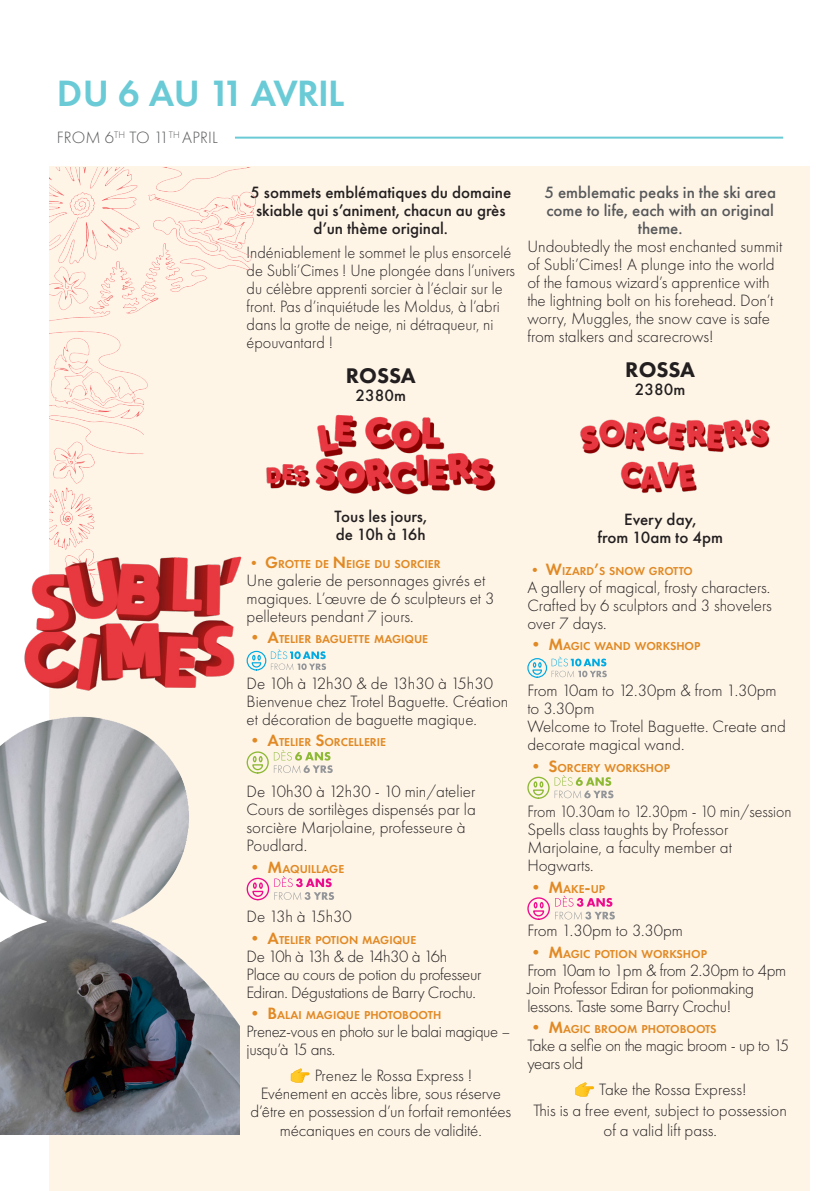
<style>
.page{position:relative;width:840px;height:1191px;background:#fff}
.page>*{position:absolute;margin:0;border:0;box-sizing:border-box;transform-origin:0 0}
.t1{font:600 38px "Futura PT";letter-spacing:-.02em;color:#6acbd6}
.Type_événement{font:800 22px "Futura PT";color:#231f20}
.TEXTE_EVENT_FRANCAIS{font:300 17px/18px "Futura PT";color:#231f20}
.TEXTE_EVENT_FRANCAIS-2{font:300 17px/18px "Futura PT";letter-spacing:-.02em;color:#231f20}
.Type_événement-2{font:300 17px/18px "Futura PT";color:#231f20;scale:.96 1}
.Type_événement-3{font:500 17px/18px "Futura PT";color:#231f20;text-align:center}
.Type_événement-4{font:300 17px "Futura PT";color:#231f20}
.TEXTE_EVENT_ANGLAIS{font:500 17px/18px "Futura PT";color:#57585a;text-align:center}
.TEXTE_EVENT_FRANCAIS-3{font:300 17px "Futura PT";color:#231f20;scale:.94 1}
.t2{font:300 17px "Futura PT";letter-spacing:.01em;color:#57585a}
.TEXTE_EVENT_FRANCAIS-4{font:600 11.8px "Futura PT";color:#e18924}
.s1{font-weight:300;font-size:15px}
.s2{font-size:17px}
.s3{font-weight:300;font-size:17px}
.s4{font-size:15px}
</style>
<div class="page">
<div style="left:49px;top:167px;width:759px;height:1024px;background:#fef5e7"></div>
<hr style="left:235px;top:137px;width:547px;height:2px;background:#6acbd6">
<img style="left:580px;top:416px;width:190px;height:38px">
<img style="left:620px;top:461px;width:77px;height:32px">
<svg style="left:527px;top:656px;width:79px;height:22px"></svg>
<svg style="left:527px;top:775px;width:86px;height:24px"></svg>
<svg style="left:527px;top:895px;width:87px;height:25px"></svg>
<img style="left:0;top:716px;width:240px;height:418px">
<img style="left:282px;top:414px;width:214px;height:81px">
<svg style="left:252px;top:649px;width:74px;height:22px"></svg>
<svg style="left:246px;top:750px;width:86px;height:24px"></svg>
<svg style="left:246px;top:876px;width:88px;height:25px"></svg>
<img style="left:50px;top:167px;width:232px;height:378px">
<img style="left:24px;top:545px;width:228px;height:146px">
<p class="t1" style="left:57px;top:69px;width:289px">DU 6 AU 11 AVRIL</p>
<p class="t2" style="left:57px;top:128px;width:162px">FROM 6<sup>TH</sup> TO 11<sup>TH</sup> APRIL</p>
<p class="Type_événement-3" style="left:250px;top:184px;width:262px">5 sommets emblématiques du domaine skiable qui s’animent, chacun au grès d’un thème original.</p>
<p class="Type_événement-2" style="left:246px;top:243px;width:281px">Indéniablement le sommet le plus ensorcelé de Subli’Cimes ! Une plongée dans l’univers du célèbre apprenti sorcier à l’éclair sur le front. Pas d’inquiétude les Moldus, à l’abri dans la grotte de neige, ni détraqueur, ni épouvantard !</p>
<p class="Type_événement" style="left:346px;top:362px;width:71px">ROSSA</p>
<p class="Type_événement-3" style="left:355px;top:386px;width:52px">2380m</p>
<p class="TEXTE_EVENT_ANGLAIS" style="left:544px;top:184px;width:233px">5 emblematic peaks in the ski area come to life, each with an original theme.</p>
<p class="TEXTE_EVENT_FRANCAIS" style="left:527px;top:238px;width:256px">Undoubtedly the most enchanted summit of Subli’Cimes! A plunge into the world of the famous wizard’s apprentice with the lightning bolt on his forehead. Don’t worry, Muggles, the snow cave is safe from stalkers and scarecrows!</p>
<p class="Type_événement" style="left:625px;top:356px;width:71px">ROSSA</p>
<p class="Type_événement-3" style="left:634px;top:381px;width:52px">2380m</p>
<p class="Type_événement-3" style="left:334px;top:507px;width:94px">Tous les jours,</p>
<p class="Type_événement-3" style="left:335px;top:525px;width:92px">de 10h à 16h</p>
<p class="TEXTE_EVENT_FRANCAIS-4" style="left:246px;top:556px;width:195px"><span class="s1">•</span> <span class="s2">G</span>ROTTE DE <span class="s2">N</span> EIGE DU SORCIER</p>
<p class="TEXTE_EVENT_FRANCAIS" style="left:246px;top:571px;width:249px">Une galerie de personnages givrés et magiques. L’œuvre de 6 sculpteurs et 3 pelleteurs pendant 7 jours.</p>
<p class="TEXTE_EVENT_FRANCAIS-4" style="left:246px;top:632px;width:183px"><span class="s3">•</span> <span class="s2">A</span>TELIER BAGUETTE MAGIQUE</p>
<p class="TEXTE_EVENT_FRANCAIS" style="left:246px;top:674px;width:248px">De 10h à 12h30 &amp; de 13h30 à 15h30</p>
<p class="TEXTE_EVENT_FRANCAIS" style="left:246px;top:692px;width:263px">Bienvenue chez Trotel Baguette. Création et décoration de baguette magique.</p>
<p class="TEXTE_EVENT_FRANCAIS-4" style="left:246px;top:735px;width:141px"><span class="s3">•</span> <span class="s2">A</span>TELIER <span class="s2">S</span>ORCELLERIE</p>
<p class="TEXTE_EVENT_FRANCAIS" style="left:246px;top:782px;width:230px">De 10h30 à 12h30 - 10 min/atelier</p>
<p class="TEXTE_EVENT_FRANCAIS" style="left:246px;top:800px;width:230px">Cours de sortilèges dispensés par la sorcière Marjolaine, professeure à<br>Poudlard.</p>
<p class="TEXTE_EVENT_FRANCAIS-4" style="left:246px;top:861px;width:99px"><span class="s3">•</span> <span class="s2">M</span>AQUILLAGE</p>
<p class="TEXTE_EVENT_FRANCAIS" style="left:246px;top:907px;width:107px">De 13h à 15h30</p>
<p class="TEXTE_EVENT_FRANCAIS-4" style="left:246px;top:932px;width:171px"><span class="s3">•</span> <span class="s2">A</span>TELIER POTION MAGIQUE</p>
<p class="TEXTE_EVENT_FRANCAIS-2" style="left:246px;top:947px;width:202px">De 10h à 13h &amp; de 14h30 à 16h</p>
<p class="TEXTE_EVENT_FRANCAIS-2" style="left:246px;top:965px;width:236px">Place au cours de potion du professeur<br>Ediran. Dégustations de Barry Crochu.</p>
<p class="TEXTE_EVENT_FRANCAIS-4" style="left:246px;top:1008px;width:196px"><span class="s2">•</span> <span class="s2">B</span>ALAI MAGIQUE PHOTOBOOTH</p>
<p class="TEXTE_EVENT_FRANCAIS-2" style="left:246px;top:1022px;width:265px">Prenez-vous en photo sur le balai magique – jusqu’à 15 ans.</p>
<p class="Type_événement-4" style="left:314px;top:1066px;width:159px">Prenez le Rossa Express !</p>
<p class="TEXTE_EVENT_FRANCAIS" style="left:250px;top:1085px;width:262px;text-align:center">Evénement en accès libre, sous réserve d’être en possession d’un forfait remontées mécaniques en cours de validité.</p>
<p class="Type_événement-3" style="left:623px;top:510px;width:74px">Every day,</p>
<p class="Type_événement-3" style="left:597px;top:528px;width:127px">from 10am to 4pm</p>
<p class="TEXTE_EVENT_FRANCAIS-4" style="left:527px;top:563px;width:167px"><span class="s4">•</span> <span class="s2">W</span>IZARD<span class="s2">’</span>S SNOW GROTTO</p>
<p class="TEXTE_EVENT_FRANCAIS" style="left:527px;top:578px;width:246px;text-align:justify">A gallery of magical, frosty characters.<br>Crafted by 6 sculptors and 3 shovelers over 7 days.</p>
<p class="TEXTE_EVENT_FRANCAIS-4" style="left:527px;top:639px;width:174px"><span class="s2">•</span> <span class="s2">M</span>AGIC WAND WORKSHOP</p>
<p class="TEXTE_EVENT_FRANCAIS" style="left:527px;top:681px;width:260px">From 10am to 12.30pm &amp; from 1.30pm to 3.30pm<br>Welcome to Trotel Baguette. Create and decorate magical wand.</p>
<p class="TEXTE_EVENT_FRANCAIS-4" style="left:527px;top:760px;width:144px"><span class="s2">•</span> <span class="s2">S</span>ORCERY WORKSHOP</p>
<p class="TEXTE_EVENT_FRANCAIS-3" style="left:527px;top:801px;width:282px">From 10.30am to 12.30pm - 10 min/session</p>
<p class="TEXTE_EVENT_FRANCAIS" style="left:527px;top:820px;width:206px">Spells class taughts by Professor<br>Marjolaine, a faculty member at<br>Hogwarts.</p>
<p class="TEXTE_EVENT_FRANCAIS-4" style="left:527px;top:881px;width:79px"><span class="s2">•</span> <span class="s2">M</span>AKE<span class="s2">-</span>UP</p>
<p class="TEXTE_EVENT_FRANCAIS" style="left:527px;top:921px;width:157px">From 1.30pm to 3.30pm</p>
<p class="TEXTE_EVENT_FRANCAIS-4" style="left:527px;top:946px;width:181px"><span class="s2">•</span> <span class="s2">M</span>AGIC POTION WORKSHOP</p>
<p class="TEXTE_EVENT_FRANCAIS-2" style="left:527px;top:961px;width:260px">From 10am to 1pm &amp; from 2.30pm to 4pm<br>Join Professor Ediran for potionmaking lessons. Taste some Barry Crochu!</p>
<p class="TEXTE_EVENT_FRANCAIS-4" style="left:527px;top:1022px;width:190px"><span class="s2">•</span> <span class="s2">M</span>AGIC BROOM PHOTOBOOTS</p>
<p class="TEXTE_EVENT_FRANCAIS-2" style="left:527px;top:1036px;width:263px">Take a selfie on the magic broom - up to 15 years old</p>
<p class="Type_événement-4" style="left:599px;top:1080px;width:149px">Take the Rossa Express!</p>
<p class="Type_événement-4" style="left:533px;top:1100px;width:255px">This is a free event, subject to possession</p>
<p class="Type_événement-4" style="left:603px;top:1120px;width:115px">of a valid lift pass.</p>
</div>
